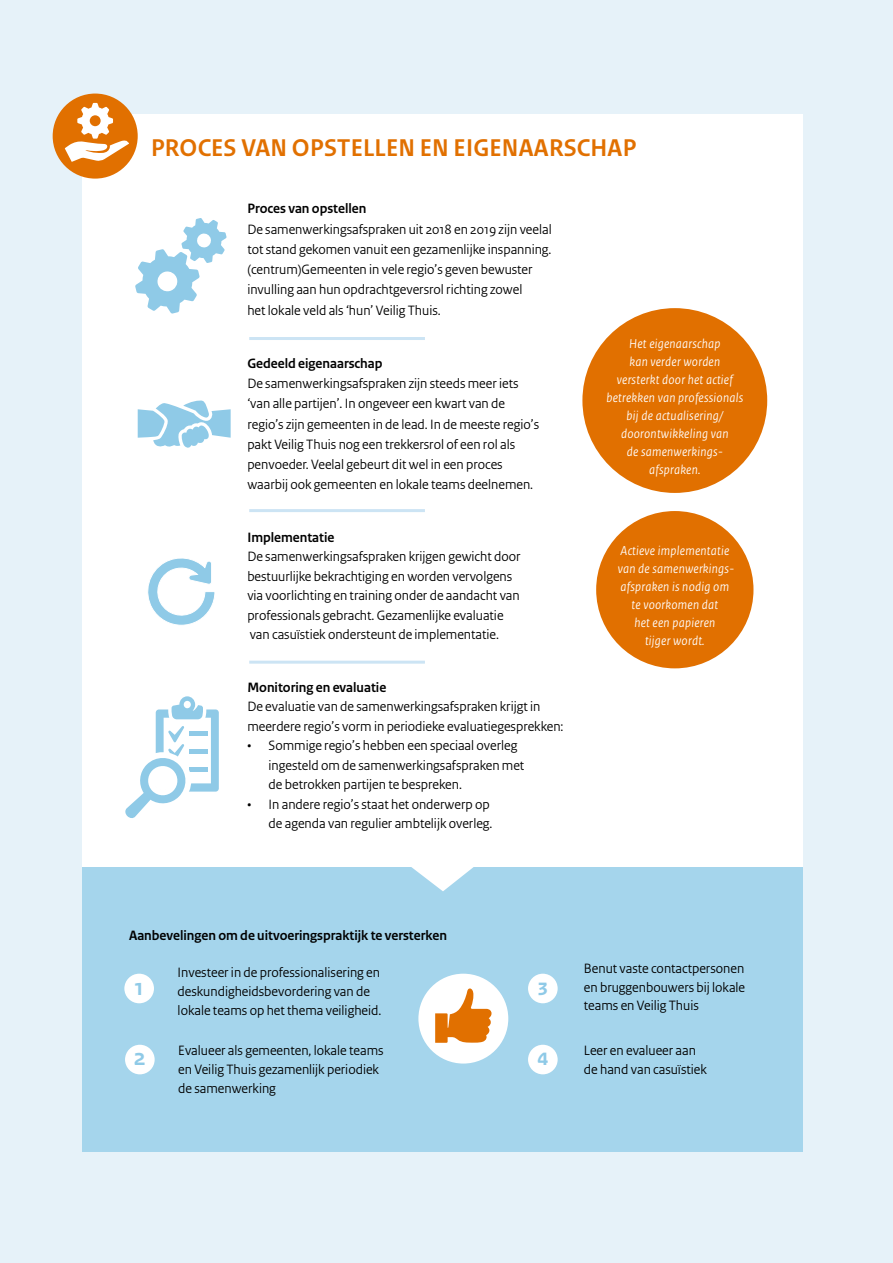
<style>
.page{position:relative;width:893px;height:1263px;background:#e6f2f9}
.page>*{position:absolute;margin:0;border:0;box-sizing:border-box;transform-origin:0 0}
.t1{font:700 25.5px "Rijksoverheid Sans Heading";letter-spacing:.01em;color:#e17000}
.t2{font:700 24.45px "Rijksoverheid Sans Heading";color:#8fcae7}
.t3{font:14.25px/20.2px "Rijksoverheid Sans Heading";color:#000}
.t4{font:700 14.25px "Rijksoverheid Sans Heading";color:#000}
.t5{font:italic 13.5px/18px "Rijksoverheid Sans Heading";letter-spacing:.02em;color:#fff;text-align:center}
</style>
<div class="page">
<div style="left:82px;top:114px;width:720px;height:773px;background:#fff"></div>
<div style="left:82px;top:867px;width:720px;height:285px;background:#a5d5ec"></div>
<div style="left:53px;top:94px;width:85px;height:85px;background:#e17000;border-radius:50%"></div>
<div style="left:124px;top:974px;width:30px;height:29px;background:#fff;border-radius:50%"></div>
<div style="left:528px;top:974px;width:30px;height:29px;background:#fff;border-radius:50%"></div>
<div style="left:125px;top:1045px;width:30px;height:29px;background:#fff;border-radius:50%"></div>
<div style="left:528px;top:1045px;width:30px;height:29px;background:#fff;border-radius:50%"></div>
<svg style="left:65px;top:103px;width:64px;height:59px"></svg>
<svg style="left:135px;top:218px;width:92px;height:96px"></svg>
<div style="left:418px;top:974px;width:90px;height:89px;background:#fff;border-radius:50%"></div>
<svg style="left:435px;top:988px;width:57px;height:55px"></svg>
<hr style="left:249px;top:337px;width:176px;height:3px;background:#cce4f4">
<hr style="left:249px;top:509px;width:176px;height:3px;background:#cce4f4">
<hr style="left:249px;top:661px;width:176px;height:3px;background:#cce4f4">
<svg style="left:411px;top:867px;width:63px;height:24px"></svg>
<svg style="left:138px;top:400px;width:93px;height:48px"></svg>
<svg style="left:125px;top:696px;width:94px;height:122px"></svg>
<div style="left:152px;top:770px;width:21px;height:20px;background:#fff;border-radius:50%"></div>
<svg style="left:148px;top:558px;width:67px;height:67px"></svg>
<div style="left:596px;top:511px;width:157px;height:157px;background:#e17000;border-radius:50%"></div>
<div style="left:582px;top:308px;width:185px;height:185px;background:#e17000;border-radius:50%"></div>
<h1 class="t1" style="left:151px;top:133px;width:487px">PROCES VAN OPSTELLEN EN EIGENAARSCHAP</h1>
<p class="t4" style="left:247px;top:201px;width:121px">Proces van opstellen</p>
<p class="t3" style="left:247px;top:219px;width:306px">De samenwerkingsafspraken uit 2018 en 2019 zijn veelal tot stand gekomen vanuit een gezamenlijke inspanning. (centrum)Gemeenten in vele regio’s geven bewuster invulling aan hun opdrachtgeversrol richting zowel<br>het lokale veld als ‘hun’ Veilig Thuis.</p>
<p class="t4" style="left:247px;top:355px;width:137px">Gedeeld eigenaarschap</p>
<p class="t3" style="left:247px;top:374px;width:293px">De samenwerkingsafspraken zijn steeds meer iets ‘van alle partijen’. In ongeveer een kwart van de regio’s zijn gemeenten in de lead. In de meeste regio’s pakt Veilig Thuis nog een trekkersrol of een rol als penvoeder. Veelal gebeurt dit wel in een proces waarbij ook gemeenten en lokale teams deelnemen.</p>
<p class="t4" style="left:247px;top:529px;width:89px">Implementatie</p>
<p class="t3" style="left:247px;top:547px;width:275px;line-height:19.5px">De samenwerkingsafspraken krijgen gewicht door bestuurlijke bekrachtiging en worden vervolgens via voorlichting en training onder de aandacht van professionals gebracht. Gezamenlijke evaluatie van casuïstiek ondersteunt de implementatie.</p>
<p class="t4" style="left:247px;top:679px;width:140px">Monitoring en evaluatie</p>
<p class="t3" style="left:247px;top:697px;width:318px;line-height:19.5px">De evaluatie van de samenwerkingsafspraken krijgt in meerdere regio’s vorm in periodieke evaluatiegesprekken:</p>
<p class="t3" style="left:269px;top:736px;width:257px;line-height:19.5px;text-indent:-21px">• Sommige regio’s hebben een speciaal overleg ingesteld om de samenwerkingsafspraken met de betrokken partijen te bespreken.</p>
<p class="t3" style="left:247px;top:795px;width:247px;line-height:19.5px;text-align:right">• In andere regio’s staat het onderwerp op de agenda van regulier ambtelijk overleg.</p>
<p class="t4" style="left:129px;top:927px;width:319px">Aanbevelingen om de uitvoeringspraktijk te versterken</p>
<p class="t5" style="left:606px;top:334px;width:138px">Het eigenaarschap<br>kan verder worden<br>versterkt door het actief betrekken van professionals bij de actualisering/ doorontwikkeling van<br>de samenwerkings&shy;afspraken.</p>
<p class="t5" style="left:618px;top:542px;width:118px">Actieve implementatie van de samenwerkings&shy;afspraken is nodig om te voorkomen dat<br>het een papieren<br>tijger wordt.</p>
<p class="t3" style="left:584px;top:959px;width:163px;line-height:18.8px;text-align:justify">Benut vaste contactpersonen en bruggenbouwers bij lokale teams en Veilig Thuis</p>
<p class="t3" style="left:178px;top:963px;width:205px;line-height:18.8px">Investeer in de professionalisering en deskundigheidsbevordering van de lokale teams op het thema veiligheid.</p>
<p class="t3" style="left:178px;top:1041px;width:207px;line-height:18.8px">Evalueer als gemeenten, lokale teams en Veilig Thuis gezamenlijk periodiek de samenwerking</p>
<p class="t3" style="left:584px;top:1041px;width:124px;line-height:18.8px">Leer en evalueer aan de hand van casuïstiek</p>
<h2 class="t2" style="left:135px;top:974px;width:10px">1</h2>
<h2 class="t2" style="left:538px;top:974px;width:12px">3</h2>
<h2 class="t2" style="left:134px;top:1043px;width:13px">2</h2>
<h2 class="t2" style="left:538px;top:1043px;width:12px">4</h2>
</div>
